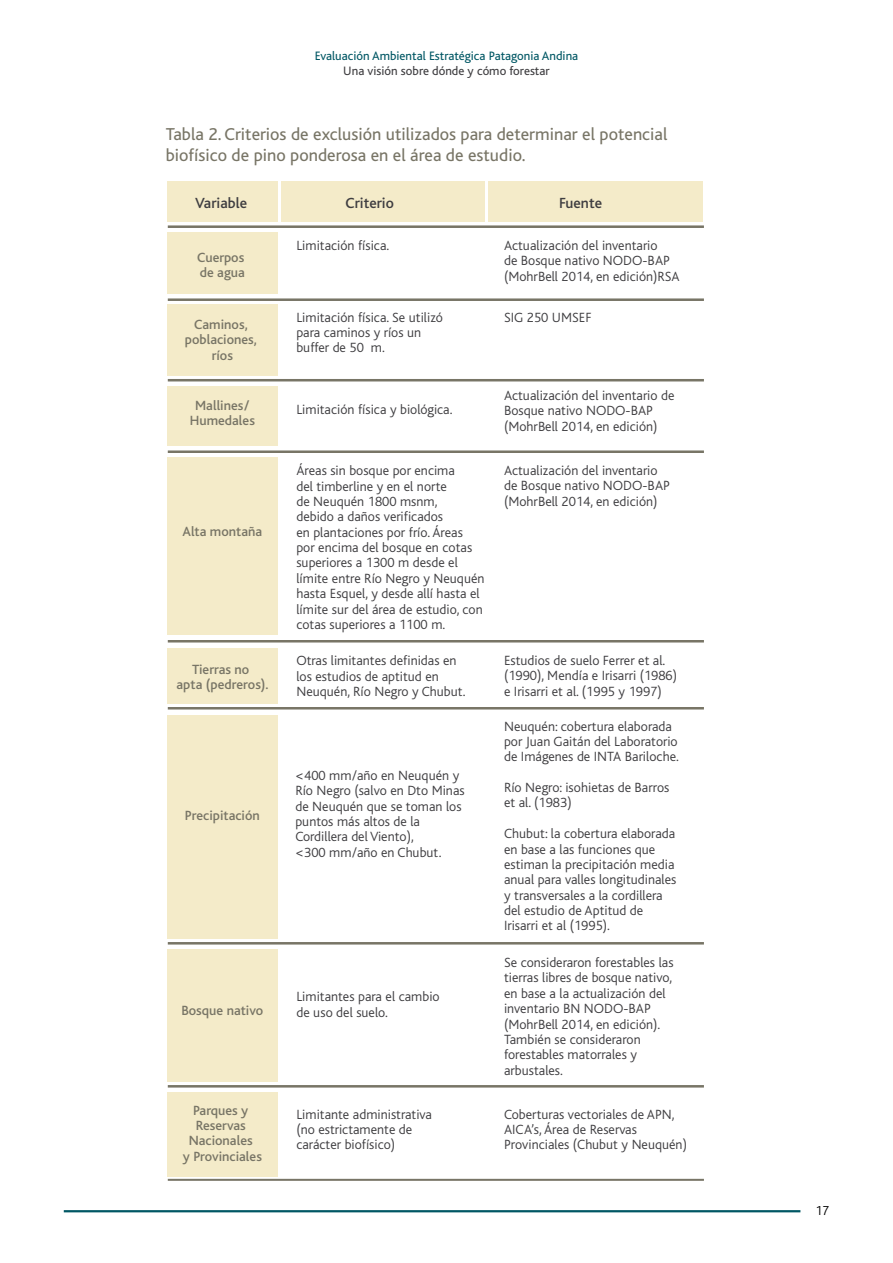
<style>
.page{position:relative;width:893px;height:1263px;background:#fff}
.page>*{position:absolute;margin:0;border:0;box-sizing:border-box;transform-origin:0 0}
.t1{font:18px/21px "Bliss";color:#787566}
.t2{font:500 15.3px "Bliss";color:#3e3d40}
.t3{font:300 13.95px/15.3px "Bliss";color:#3e3d40}
.t4{font:500 13.95px/15.3px "Bliss";color:#787566;text-align:center}
.t5{font:300 13.5px "Bliss";color:#000}
.t6{font:12.75px "Bliss";color:#005764}
.t7{font:12.75px "Bliss";color:#3e3d40}
</style>
<div class="page">
<hr style="left:64px;top:1210px;width:736px;height:2px;background:#005764">
<div style="left:167px;top:181px;width:111px;height:41px;background:#f4ebc9"></div>
<div style="left:167px;top:233px;width:111px;height:61px;background:#f4ebc9"></div>
<div style="left:282px;top:181px;width:203px;height:41px;background:#f4ebc9"></div>
<div style="left:489px;top:181px;width:214px;height:41px;background:#f4ebc9"></div>
<div style="left:167px;top:304px;width:111px;height:71px;background:#f4ebc9"></div>
<hr style="left:168px;top:225px;width:536px;height:3px;background:#787566">
<hr style="left:168px;top:298px;width:536px;height:3px;background:#787566">
<hr style="left:168px;top:379px;width:536px;height:2px;background:#787566">
<div style="left:167px;top:386px;width:111px;height:59px;background:#f4ebc9"></div>
<hr style="left:168px;top:450px;width:536px;height:3px;background:#787566">
<hr style="left:168px;top:640px;width:536px;height:2px;background:#787566">
<hr style="left:168px;top:707px;width:536px;height:2px;background:#787566">
<hr style="left:168px;top:942px;width:536px;height:2px;background:#787566">
<hr style="left:168px;top:1085px;width:536px;height:2px;background:#787566">
<div style="left:167px;top:458px;width:111px;height:177px;background:#f4ebc9"></div>
<div style="left:167px;top:648px;width:111px;height:55px;background:#f4ebc9"></div>
<div style="left:167px;top:715px;width:111px;height:223px;background:#f4ebc9"></div>
<div style="left:167px;top:949px;width:111px;height:132px;background:#f4ebc9"></div>
<hr style="left:168px;top:1179px;width:536px;height:2px;background:#787566">
<div style="left:167px;top:1092px;width:111px;height:84px;background:#f4ebc9"></div>
<p class="t6" style="left:315px;top:49px;width:265px">Evaluación Ambiental Estratégica Patagonia Andina</p>
<p class="t7" style="left:343px;top:64px;width:208px">Una visión sobre dónde y cómo forestar</p>
<p class="t1" style="left:166px;top:124px;width:503px">Tabla 2. Criterios de exclusión utilizados para determinar el potencial biofísico de pino ponderosa en el área de estudio.</p>
<p class="t2" style="left:195px;top:195px;width:53px">Variable</p>
<p class="t2" style="left:345px;top:195px;width:50px">Criterio</p>
<p class="t2" style="left:559px;top:195px;width:45px">Fuente</p>
<p class="t4" style="left:197px;top:250px;width:49px;text-align:left">Cuerpos de agua</p>
<p class="t3" style="left:296px;top:238px;width:94px">Limitación física.</p>
<p class="t3" style="left:504px;top:238px;width:177px">Actualización del inventario<br>de Bosque nativo NODO-BAP (MohrBell 2014, en edición)RSA</p>
<p class="t4" style="left:185px;top:317px;width:74px">Caminos, poblaciones, ríos</p>
<p class="t3" style="left:296px;top:310px;width:148px">Limitación física. Se utilizó para caminos y ríos un buffer de 50 m.</p>
<p class="t3" style="left:504px;top:310px;width:89px">SIG 250 UMSEF</p>
<p class="t4" style="left:190px;top:398px;width:67px">Mallines/<br>Humedales</p>
<p class="t3" style="left:296px;top:402px;width:158px">Limitación física y biológica.</p>
<p class="t3" style="left:504px;top:388px;width:172px">Actualización del inventario de<br>Bosque nativo NODO-BAP (MohrBell 2014, en edición)</p>
<p class="t4" style="left:183px;top:524px;width:81px">Alta montaña</p>
<p class="t4" style="left:177px;top:662px;width:94px">Tierras no<br>apta (pedreros).</p>
<p class="t4" style="left:185px;top:808px;width:76px">Precipitación</p>
<p class="t4" style="left:181px;top:1003px;width:83px">Bosque nativo</p>
<p class="t4" style="left:183px;top:1103px;width:81px">Parques y<br>Reservas<br>Nacionales<br>y Provinciales</p>
<p class="t3" style="left:296px;top:463px;width:190px">Áreas sin bosque por encima<br>del timberline y en el norte<br>de Neuquén 1800 msnm,<br>debido a daños verificados<br>en plantaciones por frío. Áreas por encima del bosque en cotas superiores a 1300 m desde el límite entre Río Negro y Neuquén hasta Esquel, y desde allí hasta el límite sur del área de estudio, con cotas superiores a 1100 m.</p>
<p class="t3" style="left:504px;top:463px;width:167px">Actualización del inventario de Bosque nativo NODO-BAP (MohrBell 2014, en edición)</p>
<p class="t3" style="left:296px;top:653px;width:171px">Otras limitantes definidas en los estudios de aptitud en<br>Neuquén, Río Negro y Chubut.</p>
<p class="t3" style="left:504px;top:653px;width:175px">Estudios de suelo Ferrer et al. (1990), Mendía e Irisarri (1986) e Irisarri et al. (1995 y 1997)</p>
<p class="t3" style="left:295px;top:768px;width:171px">&lt;400 mm/año en Neuquén y<br>Río Negro (salvo en Dto Minas de Neuquén que se toman los puntos más altos de la<br>Cordillera del Viento),<br>&lt;300 mm/año en Chubut.</p>
<p class="t3" style="left:296px;top:989px;width:145px">Limitantes para el cambio de uso del suelo.</p>
<p class="t3" style="left:296px;top:1107px;width:137px">Limitante administrativa (no estrictamente de carácter biofísico)</p>
<p class="t3" style="left:504px;top:719px;width:176px">Neuquén: cobertura elaborada por Juan Gaitán del Laboratorio de Imágenes de INTA Bariloche.</p>
<p class="t3" style="left:504px;top:780px;width:167px">Río Negro: isohietas de Barros et al. (1983)</p>
<p class="t3" style="left:504px;top:826px;width:174px">Chubut: la cobertura elaborada en base a las funciones que estiman la precipitación media anual para valles longitudinales y transversales a la cordillera del estudio de Aptitud de<br>Irisarri et al (1995).</p>
<p class="t3" style="left:504px;top:955px;width:171px">Se consideraron forestables las tierras libres de bosque nativo, en base a la actualización del inventario BN NODO-BAP (MohrBell 2014, en edición).<br>También se consideraron forestables matorrales y arbustales.</p>
<p class="t3" style="left:504px;top:1107px;width:184px">Coberturas vectoriales de APN,<br>AICA’s, Área de Reservas<br>Provinciales (Chubut y Neuquén)</p>
<p class="t5" style="left:815px;top:1203px;width:15px">17</p>
</div>
